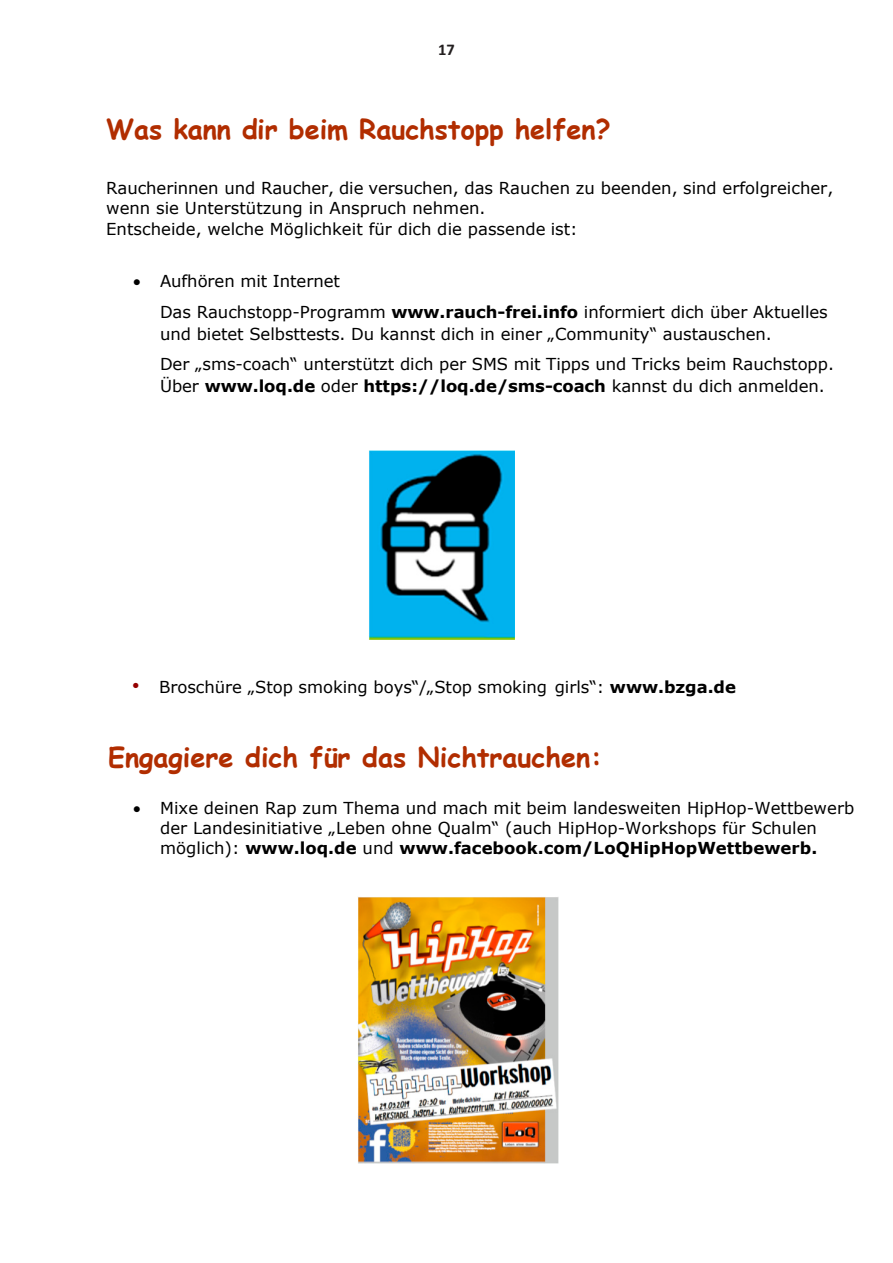
<style>
.page{position:relative;width:893px;height:1263px;background:#fff}
.page>*{position:absolute;margin:0;border:0;box-sizing:border-box;transform-origin:0 0}
.t1{font:700 27px "Comic Sans MS";color:#b12d00}
.t2{font:16.5px/20.5px "Verdana";color:#000}
.t3{font:700 16.5px "Verdana";letter-spacing:-.005em;color:#000}
.t4{font:700 16.5px "Calibri";color:#231f20}
.s1{font-weight:700}
.s2{font-weight:400}
.s3{font-family:"Arial";font-size:21px;color:#940000}
</style>
<div class="page">
<img style="left:358px;top:897px;width:200px;height:266px">
<img style="left:369px;top:451px;width:145px;height:189px">
<p class="t4" style="left:438px;top:39px;width:18px">17</p>
<h1 class="t1" style="left:106px;top:110px;width:506px">Was kann dir beim Rauchstopp helfen?</h1>
<p class="t2" style="left:106px;top:177px;width:729px">Raucherinnen und Raucher, die versuchen, das Rauchen zu beenden, sind erfolgreicher, wenn sie Unterstützung in Anspruch nehmen.<br>Entscheide, welche Möglichkeit für dich die passende ist:</p>
<p class="t2" style="left:160px;top:266px;width:669px;line-height:30.8px;text-indent:-27px">• Aufhören mit Internet<br>Das Rauchstopp-Programm <span class="s1">www.rauch-frei.info</span> informiert dich über Aktuelles</p>
<p class="t2" style="left:160px;top:318px;width:675px;line-height:30.8px">und bietet Selbsttests. Du kannst dich in einer „Community“ austauschen.<br>Der „sms-coach“ unterstützt dich per SMS mit Tipps und Tricks beim Rauchstopp.</p>
<p class="t3" style="left:160px;top:374px;width:666px"><span class="s2">Über</span> www.loq.de <span class="s2">oder</span> https://loq.de/sms-coach <span class="s2">kannst du dich anmelden.</span></p>
<p class="t2" style="left:132px;top:676px;width:605px"><span class="s3">•</span> Broschüre „Stop smoking boys“/„Stop smoking girls“: <span class="s1">www.bzga.de</span></p>
<h1 class="t1" style="left:108px;top:738px;width:495px">Engagiere dich für das Nichtrauchen:</h1>
<p class="t2" style="left:160px;top:797px;width:696px;line-height:20.1px;text-indent:-27px">• Mixe deinen Rap zum Thema und mach mit beim landesweiten HipHop-Wettbewerb der Landesinitiative „Leben ohne Qualm“ (auch HipHop-Workshops für Schulen möglich): <span class="s1">www.loq.de</span> und <span class="s1">www.facebook.com/LoQHipHopWettbewerb.</span></p>
</div>
